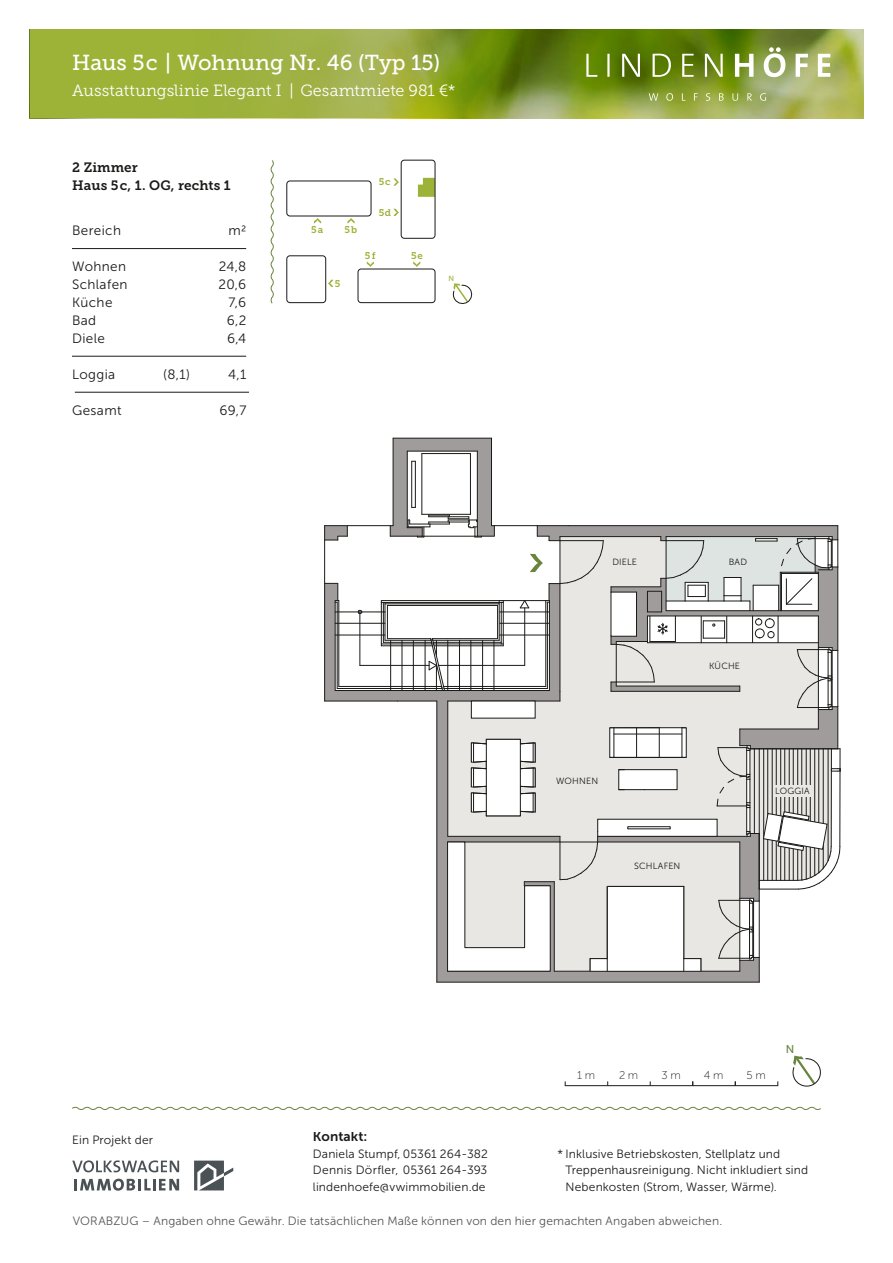
<style>
.page{position:relative;width:893px;height:1263px;background:#fff}
.page>*{position:absolute;margin:0;border:0;box-sizing:border-box;transform-origin:0 0}
.t1{font:21.6px "Museo Slab 500";color:#fff}
.t2{font:16.2px "Museo Slab 300";letter-spacing:.005em;color:#fff}
.t3{font:13.5px "Museo Sans 300";letter-spacing:.03em;color:#1a1a18}
.t4{font:13.5px/18px "Museo Slab 700";letter-spacing:.01em;color:#1a1a18}
.t5{font:13.5px "Museo Sans 700";letter-spacing:.01em;color:#1a1a18}
.t6{font:12px/16.5px "Museo Sans 300";letter-spacing:.01em;color:#1a1a18;text-align:justify}
.t7{font:12px "Museo Sans 300";letter-spacing:.015em;color:#565656}
.t8{font:11.25px "Museo Sans 100";color:#1a1a18}
.t9{font:11.25px "Museo Sans 500";color:#68843d}
.t10{font:9.75px "Museo Slab 700";letter-spacing:.085em;color:#9cb338}
.t11{font:9px "Museo Sans 300";letter-spacing:.025em;color:#1a1a18}
.t12{font:7.5px "Museo Sans 500";color:#9cb338}
</style>
<div class="page">
<img style="left:551px;top:30px;width:312px;height:88px">
<svg style="left:194px;top:1160px;width:39px;height:30px"></svg>
<svg style="left:72px;top:1160px;width:107px;height:12px"></svg>
<svg style="left:75px;top:1178px;width:104px;height:13px"></svg>
<svg style="left:72px;top:1106px;width:749px;height:4px"></svg>
<svg style="left:649px;top:93px;width:117px;height:8px"></svg>
<svg style="left:586px;top:47px;width:244px;height:30px;background:#8aa04b"></svg>
<svg style="left:30px;top:30px;width:521px;height:88px;background:#94a937"></svg>
<svg style="left:418px;top:178px;width:15px;height:19px"></svg>
<svg style="left:792px;top:1055px;width:29px;height:32px"></svg>
<hr style="left:565px;top:1085px;width:213px;height:1px;background:#1a1a18">
<svg style="left:270px;top:160px;width:4px;height:144px"></svg>
<hr style="left:72px;top:248px;width:174px;height:1px;background:#1a1a18">
<hr style="left:72px;top:356px;width:174px;height:1px;background:#1a1a18">
<hr style="left:75px;top:392px;width:174px;height:1px;background:#1a1a18">
<svg style="left:328px;top:280px;width:5px;height:7px"></svg>
<svg style="left:314px;top:218px;width:7px;height:6px"></svg>
<svg style="left:347px;top:218px;width:8px;height:6px"></svg>
<div style="left:287px;top:181px;width:84px;height:35px;border:1px solid #1a1a18;border-radius:3px"></div>
<div style="left:401px;top:160px;width:34px;height:78px;border:1px solid #1a1a18;border-radius:3px"></div>
<svg style="left:393px;top:178px;width:6px;height:8px"></svg>
<svg style="left:393px;top:209px;width:6px;height:7px"></svg>
<div style="left:358px;top:269px;width:77px;height:34px;border:1px solid #1a1a18;border-radius:3px"></div>
<svg style="left:413px;top:261px;width:7px;height:6px"></svg>
<svg style="left:367px;top:261px;width:7px;height:6px"></svg>
<svg style="left:453px;top:283px;width:20px;height:21px"></svg>
<div style="left:287px;top:256px;width:39px;height:47px;border:1px solid #1a1a18;border-radius:3px"></div>
<svg style="left:325px;top:600px;width:434px;height:382px"></svg>
<hr style="left:437px;top:701px;width:1px;height:281px;background:#1a1a18">
<hr style="left:325px;top:701px;width:73px;height:1px;background:#1a1a18">
<hr style="left:324px;top:526px;width:1px;height:175px;background:#1a1a18">
<hr style="left:759px;top:901px;width:1px;height:81px;background:#1a1a18">
<hr style="left:335px;top:612px;width:50px;height:1px;background:#1a1a18">
<hr style="left:335px;top:601px;width:1px;height:89px;background:#1a1a18">
<hr style="left:335px;top:690px;width:107px;height:1px;background:#1a1a18">
<hr style="left:335px;top:623px;width:50px;height:1px;background:#1a1a18">
<hr style="left:335px;top:635px;width:50px;height:1px;background:#1a1a18">
<hr style="left:360px;top:612px;width:1px;height:53px;background:#1a1a18">
<hr style="left:360px;top:665px;width:69px;height:1px;background:#1a1a18">
<hr style="left:337px;top:602px;width:1px;height:86px;background:#1a1a18">
<hr style="left:337px;top:688px;width:105px;height:1px;background:#1a1a18">
<hr style="left:339px;top:686px;width:103px;height:1px;background:#1a1a18">
<hr style="left:339px;top:601px;width:1px;height:85px;background:#1a1a18">
<hr style="left:325px;top:525px;width:68px;height:1px;background:#1a1a18">
<svg style="left:325px;top:583px;width:14px;height:20px"></svg>
<svg style="left:325px;top:526px;width:23px;height:15px"></svg>
<hr style="left:437px;top:982px;width:322px;height:1px;background:#1a1a18">
<svg style="left:381px;top:438px;width:460px;height:534px"></svg>
<div style="left:773px;top:785px;width:39px;height:11px;background:#eae8e4"></div>
<h1 class="t1" style="left:72px;top:50px;width:370px">Haus 5c | Wohnung Nr. 46 (Typ 15)</h1>
<h2 class="t2" style="left:72px;top:81px;width:385px">Ausstattungslinie Elegant I | Gesamtmiete 981 €*</h2>
<p class="t4" style="left:72px;top:158px;width:160px">2 Zimmer<br>Haus 5c, 1. OG, rechts 1</p>
<p class="t3" style="left:72px;top:223px;width:51px">Bereich</p>
<p class="t3" style="left:228px;top:223px;width:19px">m2</p>
<p class="t3" style="left:72px;top:259px;width:56px">Wohnen</p>
<p class="t3" style="left:219px;top:259px;width:29px">24,8</p>
<p class="t3" style="left:72px;top:277px;width:57px">Schlafen</p>
<p class="t3" style="left:218px;top:277px;width:29px">20,6</p>
<p class="t3" style="left:72px;top:295px;width:42px">Küche</p>
<p class="t3" style="left:228px;top:295px;width:19px">7,6</p>
<p class="t3" style="left:72px;top:313px;width:26px">Bad</p>
<p class="t3" style="left:227px;top:313px;width:21px">6,2</p>
<p class="t3" style="left:72px;top:331px;width:35px">Diele</p>
<p class="t3" style="left:227px;top:331px;width:21px">6,4</p>
<p class="t3" style="left:72px;top:367px;width:45px">Loggia</p>
<p class="t3" style="left:163px;top:367px;width:28px">(8,1)</p>
<p class="t3" style="left:228px;top:367px;width:20px">4,1</p>
<p class="t3" style="left:72px;top:403px;width:51px">Gesamt</p>
<p class="t3" style="left:219px;top:403px;width:28px">69,7</p>
<p class="t10" style="left:311px;top:224px;width:14px">5a</p>
<p class="t10" style="left:345px;top:224px;width:14px">5b</p>
<p class="t10" style="left:335px;top:278px;width:7px">5</p>
<p class="t10" style="left:379px;top:177px;width:13px">5c</p>
<p class="t10" style="left:379px;top:207px;width:14px">5d</p>
<p class="t10" style="left:365px;top:250px;width:12px">5f</p>
<p class="t10" style="left:411px;top:250px;width:13px">5e</p>
<p class="t12" style="left:449px;top:275px;width:7px">N</p>
<p class="t11" style="left:612px;top:557px;width:26px">DIELE</p>
<p class="t11" style="left:729px;top:557px;width:20px">BAD</p>
<p class="t11" style="left:709px;top:661px;width:33px">KÜCHE</p>
<p class="t11" style="left:556px;top:776px;width:43px">WOHNEN</p>
<p class="t11" style="left:634px;top:861px;width:48px">SCHLAFEN</p>
<p class="t11" style="left:775px;top:786px;width:36px">LOGGIA</p>
<p class="t6" style="left:72px;top:1132px;width:82px">Ein Projekt der</p>
<p class="t5" style="left:313px;top:1129px;width:56px">Kontakt:</p>
<p class="t6" style="left:313px;top:1145px;width:176px">Daniela Stumpf, 05361 264-382<br>Dennis Dörfler, 05361 264-393 lindenhoefe@vwimmobilien.de</p>
<p class="t8" style="left:577px;top:1069px;width:19px">1 m</p>
<p class="t8" style="left:619px;top:1069px;width:21px">2 m</p>
<p class="t8" style="left:661px;top:1069px;width:21px">3 m</p>
<p class="t8" style="left:704px;top:1069px;width:21px">4 m</p>
<p class="t8" style="left:747px;top:1069px;width:21px">5 m</p>
<p class="t9" style="left:786px;top:1043px;width:10px">N</p>
<p class="t6" style="left:566px;top:1145px;width:244px;text-align:left;text-indent:-8px">* Inklusive Betriebskosten, Stellplatz und<br>Treppenhausreinigung. Nicht inkludiert sind<br>Nebenkosten (Strom, Wasser, Wärme).</p>
<p class="t7" style="left:73px;top:1214px;width:651px">VORABZUG – Angaben ohne Gewähr. Die tatsächlichen Maße können von den hier gemachten Angaben abweichen.</p>
</div>
